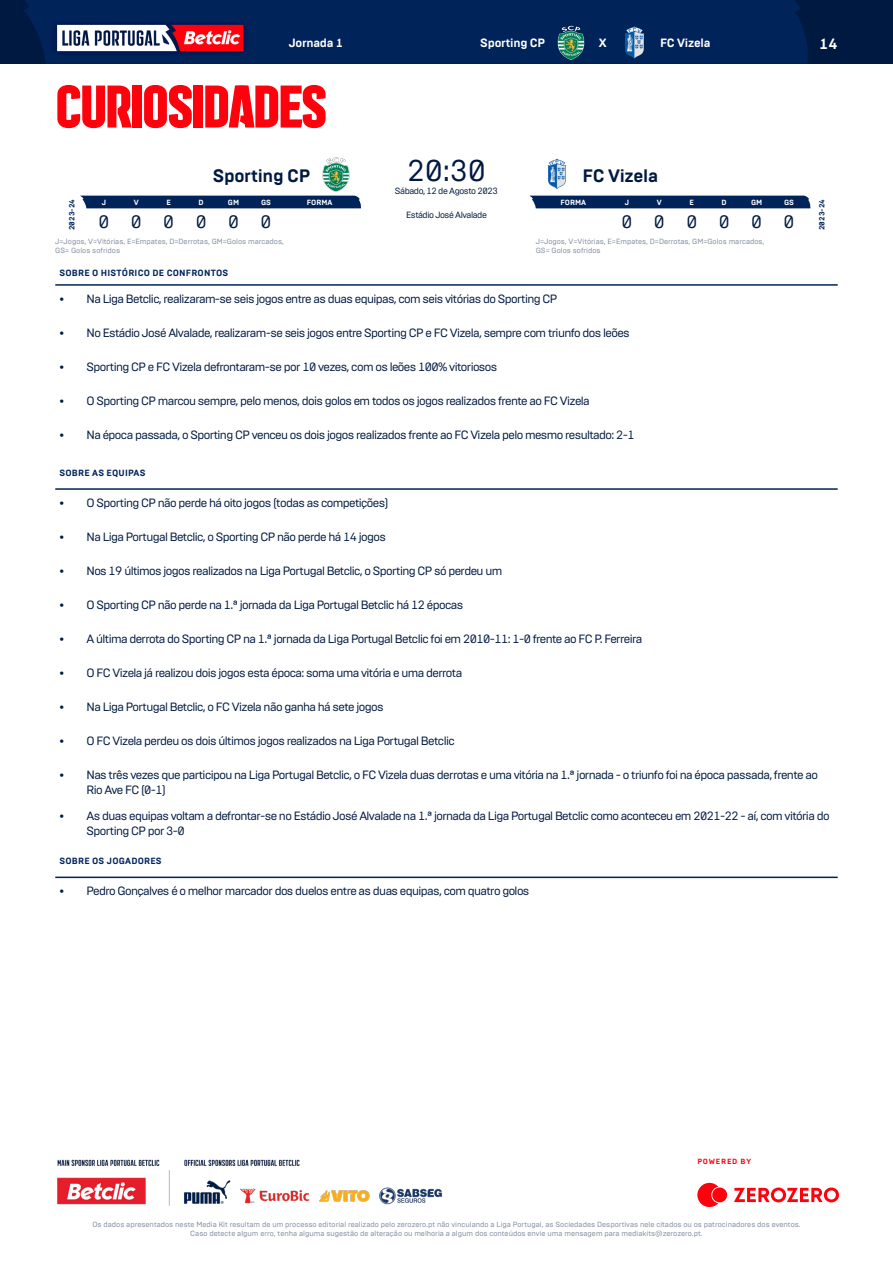
<style>
.page{position:relative;width:893px;height:1263px;background:#fff}
.page>*{position:absolute;margin:0;border:0;box-sizing:border-box;transform-origin:0 0}
.H_01_align-left{font:700 60px "Liga Portugal";letter-spacing:-.03em;color:#ff000d}
.texto_05{font:30px "Brutal Type";color:#001941}
.texto_strong_03_alig{font:700 18px "Brutal Type";letter-spacing:-.02em;color:#001941}
.texto_03{font:18px "Brutal Type";color:#001941}
.pagina_align-right{font:700 15px "Brutal Type";color:#fff}
.t1{font:12px/14.4px "Brutal Type";letter-spacing:-.05em;color:#001941}
.cabecalho_align-left{font:700 12px "Brutal Type";letter-spacing:-.02em;color:#fff}
.cabecalho_align-righ{font:700 12px "Brutal Type";letter-spacing:-.02em;color:#fff}
.cabecalho{font:700 12px "Brutal Type";color:#fff}
.label_color-02_02_al{font:700 9px "Brutal Type";letter-spacing:.02em;color:#00235a}
.texto_01{font:9px "Brutal Type";letter-spacing:-.05em;color:#001941}
.legenda_01_align-lef{font:7.5px/9px "Brutal Type";color:#808ca0;text-align:center}
.label_white_01{font:700 7.5px "Brutal Type";color:#fff}
.label_color-02_01{font:700 7.5px "Brutal Type";color:#00235a}
.t2{font:700 7.5px "Brutal Type";letter-spacing:.1em;color:#ff000d}
</style>
<div class="page">
<div style="left:0;top:0;width:893px;height:64px;background:#001941"></div>
<div style="left:24px;top:0;width:784px;height:64px;background:#00235a"></div>
<img style="left:57px;top:1159px;width:386px;height:47px">
<img style="left:50px;top:21px;width:201px;height:34px">
<hr style="left:55px;top:488px;width:783px;height:2px;background:#00235a">
<hr style="left:55px;top:876px;width:783px;height:2px;background:#00235a">
<hr style="left:55px;top:284px;width:783px;height:2px;background:#00235a">
<div style="left:530px;top:196px;width:281px;height:12px;background:#00235a"></div>
<div style="left:80px;top:196px;width:281px;height:12px;background:#00235a"></div>
<img style="left:322px;top:157px;width:28px;height:35px">
<img style="left:547px;top:159px;width:20px;height:31px">
<img style="left:553px;top:25px;width:35px;height:35px">
<img style="left:617px;top:25px;width:35px;height:35px">
<svg style="left:734px;top:1187px;width:105px;height:15px"></svg>
<svg style="left:697px;top:1183px;width:21px;height:24px"></svg>
<div style="left:712px;top:1187px;width:15px;height:15px;background:#ff000d;border-radius:50%"></div>
<p class="cabecalho_align-left" style="left:289px;top:36px;width:56px">Jornada 1</p>
<p class="cabecalho_align-righ" style="left:480px;top:36px;width:67px">Sporting CP</p>
<p class="cabecalho" style="left:599px;top:36px;width:9px">X</p>
<p class="cabecalho_align-left" style="left:660px;top:36px;width:52px">FC Vizela</p>
<p class="pagina_align-right" style="left:819px;top:34px;width:20px">14</p>
<p class="H_01_align-left" style="left:55px;top:75px;width:274px">CURIOSIDADES</p>
<p class="texto_strong_03_alig" style="left:213px;top:164px;width:99px">Sporting CP</p>
<p class="texto_05" style="left:407px;top:153px;width:80px">20:30</p>
<p class="texto_strong_03_alig" style="left:583px;top:164px;width:77px">FC Vizela</p>
<p class="texto_01" style="left:395px;top:185px;width:105px">Sábado, 12 de Agosto 2023</p>
<p class="label_color-02_01" style="left:67px;top:230px;width:33px;rotate:-90deg">2023-24</p>
<p class="label_white_01" style="left:102px;top:198px;width:6px">J</p>
<p class="label_white_01" style="left:134px;top:198px;width:6px">V</p>
<p class="label_white_01" style="left:167px;top:198px;width:6px">E</p>
<p class="label_white_01" style="left:199px;top:198px;width:7px">D</p>
<p class="label_white_01" style="left:228px;top:198px;width:13px">GM</p>
<p class="label_white_01" style="left:261px;top:198px;width:12px">GS</p>
<p class="label_white_01" style="left:307px;top:198px;width:27px">FORMA</p>
<p class="label_white_01" style="left:560px;top:198px;width:27px">FORMA</p>
<p class="label_white_01" style="left:625px;top:198px;width:6px">J</p>
<p class="label_white_01" style="left:657px;top:198px;width:6px">V</p>
<p class="label_white_01" style="left:690px;top:198px;width:6px">E</p>
<p class="label_white_01" style="left:722px;top:198px;width:7px">D</p>
<p class="label_white_01" style="left:751px;top:198px;width:13px">GM</p>
<p class="label_white_01" style="left:784px;top:198px;width:12px">GS</p>
<p class="texto_01" style="left:406px;top:210px;width:82px">Estádio José Alvalade</p>
<p class="texto_03" style="left:98px;top:211px;width:12px">0</p>
<p class="texto_03" style="left:131px;top:211px;width:12px">0</p>
<p class="texto_03" style="left:163px;top:211px;width:12px">0</p>
<p class="texto_03" style="left:196px;top:211px;width:12px">0</p>
<p class="texto_03" style="left:228px;top:211px;width:12px">0</p>
<p class="texto_03" style="left:261px;top:211px;width:12px">0</p>
<p class="texto_03" style="left:621px;top:211px;width:12px">0</p>
<p class="texto_03" style="left:654px;top:211px;width:12px">0</p>
<p class="texto_03" style="left:686px;top:211px;width:12px">0</p>
<p class="texto_03" style="left:719px;top:211px;width:12px">0</p>
<p class="texto_03" style="left:751px;top:211px;width:12px">0</p>
<p class="texto_03" style="left:784px;top:211px;width:12px">0</p>
<p class="legenda_01_align-lef" style="left:55px;top:237px;width:230px">J=Jogos, V=Vitórias, E=Empates, D=Derrotas, GM=Golos marcados,</p>
<p class="legenda_01_align-lef" style="left:55px;top:246px;width:66px">GS= Golos sofridos</p>
<p class="legenda_01_align-lef" style="left:536px;top:237px;width:230px">J=Jogos, V=Vitórias, E=Empates, D=Derrotas, GM=Golos marcados,</p>
<p class="legenda_01_align-lef" style="left:536px;top:246px;width:66px">GS= Golos sofridos</p>
<p class="label_color-02_01" style="left:817px;top:230px;width:33px;rotate:-90deg">2023-24</p>
<p class="label_color-02_02_al" style="left:60px;top:267px;width:170px">SOBRE O HISTÓRICO DE CONFRONTOS</p>
<p class="t1" style="left:60px;top:292px;width:499px">• Na Liga Betclic, realizaram-se seis jogos entre as duas equipas, com seis vitórias do Sporting CP</p>
<p class="t1" style="left:60px;top:326px;width:572px">• No Estádio José Alvalade, realizaram-se seis jogos entre Sporting CP e FC Vizela, sempre com triunfo dos leões</p>
<p class="t1" style="left:60px;top:360px;width:439px">• Sporting CP e FC Vizela defrontaram-se por 10 vezes, com os leões 100% vitoriosos</p>
<p class="t1" style="left:60px;top:394px;width:532px">• O Sporting CP marcou sempre, pelo menos, dois golos em todos os jogos realizados frente ao FC Vizela</p>
<p class="t1" style="left:60px;top:428px;width:577px">• Na época passada, o Sporting CP venceu os dois jogos realizados frente ao FC Vizela pelo mesmo resultado: 2-1</p>
<p class="label_color-02_02_al" style="left:60px;top:467px;width:88px">SOBRE AS EQUIPAS</p>
<p class="t1" style="left:60px;top:496px;width:330px">• O Sporting CP não perde há oito jogos (todas as competições)</p>
<p class="t1" style="left:60px;top:530px;width:328px">• Na Liga Portugal Betclic, o Sporting CP não perde há 14 jogos</p>
<p class="t1" style="left:60px;top:564px;width:444px">• Nos 19 últimos jogos realizados na Liga Portugal Betclic, o Sporting CP só perdeu um</p>
<p class="t1" style="left:60px;top:598px;width:405px">• O Sporting CP não perde na 1.ª jornada da Liga Portugal Betclic há 12 épocas</p>
<p class="t1" style="left:60px;top:632px;width:584px">• A última derrota do Sporting CP na 1.ª jornada da Liga Portugal Betclic foi em 2010-11: 1-0 frente ao FC P. Ferreira</p>
<p class="t1" style="left:60px;top:666px;width:404px">• O FC Vizela já realizou dois jogos esta época: soma uma vitória e uma derrota</p>
<p class="t1" style="left:60px;top:700px;width:326px">• Na Liga Portugal Betclic, o FC Vizela não ganha há sete jogos</p>
<p class="t1" style="left:60px;top:734px;width:397px">• O FC Vizela perdeu os dois últimos jogos realizados na Liga Portugal Betclic</p>
<p class="t1" style="left:87px;top:768px;width:733px;text-indent:-27px">• Nas três vezes que participou na Liga Portugal Betclic, o FC Vizela duas derrotas e uma vitória na 1.ª jornada - o triunfo foi na época passada, frente ao<br>Rio Ave FC (0-1)</p>
<p class="t1" style="left:87px;top:809px;width:744px;text-indent:-27px">• As duas equipas voltam a defrontar-se no Estádio José Alvalade na 1.ª jornada da Liga Portugal Betclic como aconteceu em 2021-22 - aí, com vitória do<br>Sporting CP por 3-0</p>
<p class="label_color-02_02_al" style="left:60px;top:855px;width:104px">SOBRE OS JOGADORES</p>
<p class="t1" style="left:60px;top:884px;width:471px">• Pedro Gonçalves é o melhor marcador dos duelos entre as duas equipas, com quatro golos</p>
<p class="t2" style="left:697px;top:1157px;width:55px">POWERED BY</p>
<p class="legenda_01_align-lef" style="left:92px;top:1220px;width:710px">Os dados apresentados neste Media Kit resultam de um processo editorial realizado pelo zerozero.pt não vinculando a Liga Portugal, as Sociedades Desportivas nele citados ou os patrocinadores dos eventos.<br>Caso detecte algum erro, tenha alguma sugestão de alteração ou melhoria a algum dos conteúdos envie uma mensagem para mediakits@zerozero.pt.</p>
</div>
